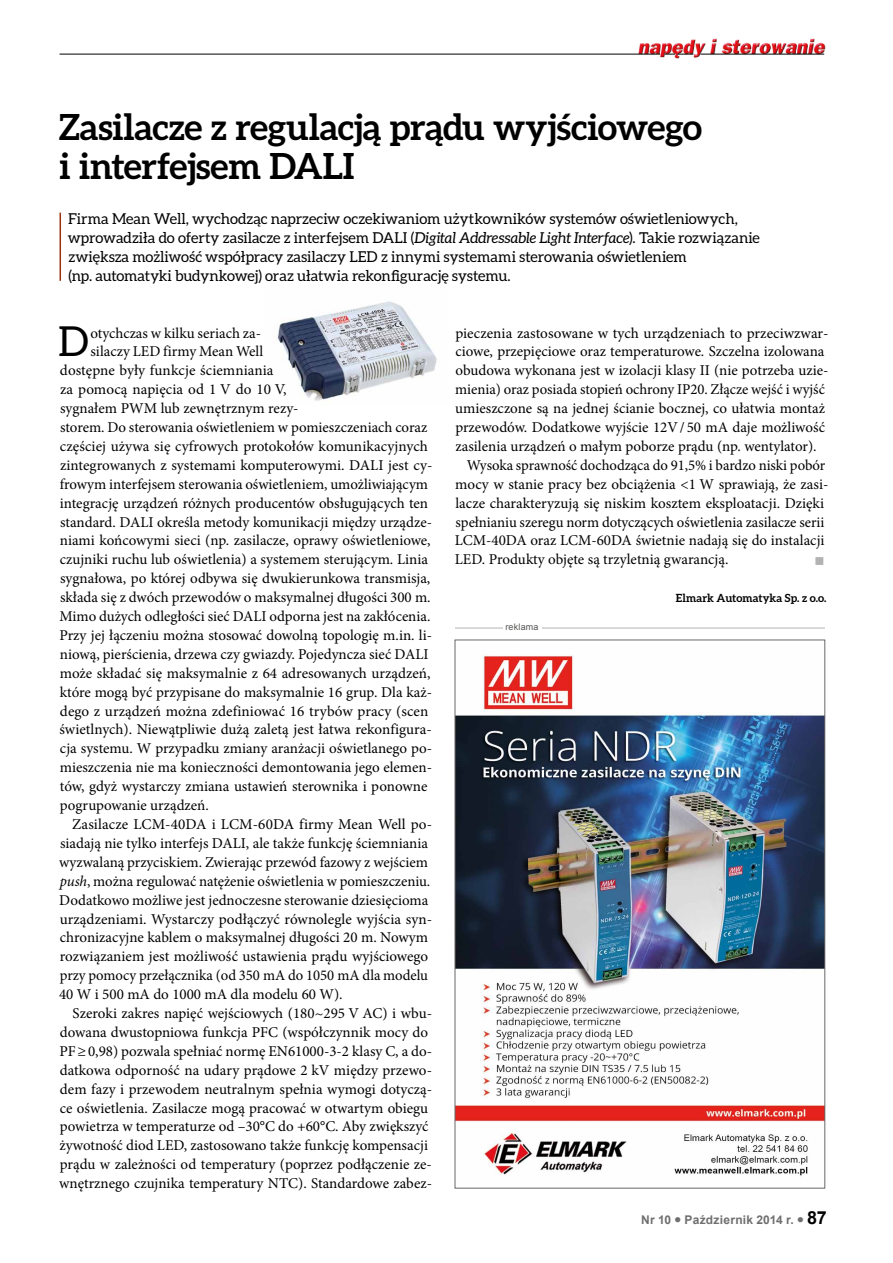
<style>
.page{position:relative;width:893px;height:1263px;background:#fff}
.page>*{position:absolute;margin:0;border:0;box-sizing:border-box;transform-origin:0 0}
.t1{font:41.4px "Aleo";color:#000}
.t2{font:700 36px/39px "Aleo";letter-spacing:-.01em;color:#000}
.t3{font:15px "Minion Pro";color:#000}
.t4{font:15px/18.9px "Aleo";letter-spacing:-.005em;color:#000}
.t5{font:13.5px "Wingdings";color:#b3b2b2}
.t6{font:700 12px "Arial";letter-spacing:.02em;color:#706f6f}
.t7{font:700 11.25px "Aleo";letter-spacing:.01em;color:#000}
.t8{font:9px "Arial";letter-spacing:.02em;color:#575756}
.s1{font-style:italic}
.s2{font-size:18px;color:#000}
</style>
<div class="page">
<img style="left:636px;top:38px;width:190px;height:21px">
<hr style="left:60px;top:54px;width:600px;height:1px;background:#000">
<svg style="left:665px;top:54px;width:28px;height:1px"></svg>
<hr style="left:700px;top:54px;width:124px;height:1px;background:#000">
<hr style="left:455px;top:628px;width:370px;height:1px;background:#b3b2b2">
<div style="left:503px;top:623px;width:38px;height:10px;background:#fff"></div>
<img style="left:277px;top:301px;width:160px;height:100px">
<img style="left:457px;top:655px;width:366px;height:521px">
<hr style="left:60px;top:213px;width:1px;height:68px;background:#98310d">
<h2 class="t2" style="left:59px;top:107px;width:645px">Zasilacze z regulacją prądu wyjściowego i interfejsem DALI</h2>
<p class="t4" style="left:68px;top:209px;width:694px">Firma Mean Well, wychodząc naprzeciw oczekiwaniom użytkowników systemów oświetleniowych, wprowadziła do oferty zasilacze z interfejsem DALI (<span class="s1">Digital Addressable Light Interface</span>). Takie rozwiązanie zwiększa możliwość współpracy zasilaczy LED z innymi systemami sterowania oświetleniem<br>(np. automatyki budynkowej) oraz ułatwia rekonfigurację systemu.</p>
<h1 class="t1" style="left:58px;top:318px;width:32px">D</h1>
<p class="t3" style="left:90px;top:323px;width:172px">otychczas w kilku seriach za-</p>
<p class="t3" style="left:90px;top:342px;width:174px">silaczy LED firmy Mean Well</p>
<p class="t3" style="left:60px;top:360px;width:215px">dostępne były funkcje ściemniania</p>
<p class="t3" style="left:60px;top:379px;width:228px">za pomocą napięcia od 1 V do 10 V,</p>
<p class="t3" style="left:60px;top:398px;width:240px">sygnałem PWM lub zewnętrznym rezy-</p>
<p class="t3" style="left:60px;top:417px;width:369px">storem. Do sterowania oświetleniem w pomieszczeniach coraz</p>
<p class="t3" style="left:60px;top:436px;width:369px">częściej używa się cyfrowych protokołów komunikacyjnych</p>
<p class="t3" style="left:60px;top:455px;width:374px">zintegrowanych z systemami komputerowymi. DALI jest cy-</p>
<p class="t3" style="left:60px;top:474px;width:370px">frowym interfejsem sterowania oświetleniem, umożliwiającym</p>
<p class="t3" style="left:60px;top:493px;width:370px">integrację urządzeń różnych producentów obsługujących ten</p>
<p class="t3" style="left:60px;top:512px;width:373px">standard. DALI określa metody komunikacji między urządze-</p>
<p class="t3" style="left:60px;top:531px;width:372px">niami końcowymi sieci (np. zasilacze, oprawy oświetleniowe,</p>
<p class="t3" style="left:60px;top:549px;width:370px">czujniki ruchu lub oświetlenia) a systemem sterującym. Linia</p>
<p class="t3" style="left:60px;top:568px;width:372px">sygnałowa, po której odbywa się dwukierunkowa transmisja,</p>
<p class="t3" style="left:60px;top:587px;width:372px">składa się z dwóch przewodów o maksymalnej długości 300 m.</p>
<p class="t3" style="left:59px;top:606px;width:372px">Mimo dużych odległości sieć DALI odporna jest na zakłócenia.</p>
<p class="t3" style="left:59px;top:625px;width:374px">Przy jej łączeniu można stosować dowolną topologię m.in. li-</p>
<p class="t3" style="left:60px;top:644px;width:370px">niową, pierścienia, drzewa czy gwiazdy. Pojedyncza sieć DALI</p>
<p class="t3" style="left:60px;top:663px;width:372px">może składać się maksymalnie z 64 adresowanych urządzeń,</p>
<p class="t3" style="left:60px;top:682px;width:374px">które mogą być przypisane do maksymalnie 16 grup. Dla każ-</p>
<p class="t3" style="left:60px;top:701px;width:370px">dego z urządzeń można zdefiniować 16 trybów pracy (scen</p>
<p class="t3" style="left:59px;top:720px;width:374px">świetlnych). Niewątpliwie dużą zaletą jest łatwa rekonfigura-</p>
<p class="t3" style="left:60px;top:738px;width:374px">cja systemu. W przypadku zmiany aranżacji oświetlanego po-</p>
<p class="t3" style="left:60px;top:757px;width:374px">mieszczenia nie ma konieczności demontowania jego elemen-</p>
<p class="t3" style="left:60px;top:776px;width:369px">tów, gdyż wystarczy zmiana ustawień sterownika i ponowne</p>
<p class="t3" style="left:60px;top:795px;width:151px">pogrupowanie urządzeń.</p>
<p class="t3" style="left:72px;top:814px;width:361px">Zasilacze LCM-40DA i LCM-60DA firmy Mean Well po-</p>
<p class="t3" style="left:60px;top:833px;width:370px">siadają nie tylko interfejs DALI, ale także funkcję ściemniania</p>
<p class="t3" style="left:59px;top:852px;width:370px">wyzwalaną przyciskiem. Zwierając przewód fazowy z wejściem</p>
<p class="t3" style="left:60px;top:871px;width:372px"><span class="s1">push</span>, można regulować natężenie oświetlenia w pomieszczeniu.</p>
<p class="t3" style="left:59px;top:890px;width:371px">Dodatkowo możliwe jest jednoczesne sterowanie dziesięcioma</p>
<p class="t3" style="left:60px;top:909px;width:374px">urządzeniami. Wystarczy podłączyć równolegle wyjścia syn-</p>
<p class="t3" style="left:60px;top:927px;width:370px">chronizacyjne kablem o maksymalnej długości 20 m. Nowym</p>
<p class="t3" style="left:60px;top:946px;width:370px">rozwiązaniem jest możliwość ustawienia prądu wyjściowego</p>
<p class="t3" style="left:60px;top:965px;width:370px">przy pomocy przełącznika (od 350 mA do 1050 mA dla modelu</p>
<p class="t3" style="left:59px;top:984px;width:285px">40 W i 500 mA do 1000 mA dla modelu 60 W).</p>
<p class="t3" style="left:73px;top:1003px;width:361px">Szeroki zakres napięć wejściowych (180~295 V AC) i wbu-</p>
<p class="t3" style="left:60px;top:1022px;width:370px">dowana dwustopniowa funkcja PFC (współczynnik mocy do</p>
<p class="t3" style="left:59px;top:1041px;width:374px">PF≥0,98) pozwala spełniać normę EN61000-3-2 klasy C, a do-</p>
<p class="t3" style="left:60px;top:1060px;width:374px">datkowa odporność na udary prądowe 2 kV między przewo-</p>
<p class="t3" style="left:60px;top:1079px;width:374px">dem fazy i przewodem neutralnym spełnia wymogi dotyczą-</p>
<p class="t3" style="left:60px;top:1098px;width:370px">ce oświetlenia. Zasilacze mogą pracować w otwartym obiegu</p>
<p class="t3" style="left:60px;top:1116px;width:370px">powietrza w temperaturze od –30°C do +60°C. Aby zwiększyć</p>
<p class="t3" style="left:60px;top:1135px;width:370px">żywotność diod LED, zastosowano także funkcję kompensacji</p>
<p class="t3" style="left:60px;top:1154px;width:374px">prądu w zależności od temperatury (poprzez podłączenie ze-</p>
<p class="t3" style="left:59px;top:1173px;width:374px">wnętrznego czujnika temperatury NTC). Standardowe zabez-</p>
<p class="t3" style="left:455px;top:323px;width:375px">pieczenia zastosowane w tych urządzeniach to przeciwzwar-</p>
<p class="t3" style="left:455px;top:342px;width:371px">ciowe, przepięciowe oraz temperaturowe. Szczelna izolowana</p>
<p class="t3" style="left:455px;top:360px;width:375px">obudowa wykonana jest w izolacji klasy II (nie potrzeba uzie-</p>
<p class="t3" style="left:455px;top:379px;width:371px">mienia) oraz posiada stopień ochrony IP20. Złącze wejść i wyjść</p>
<p class="t3" style="left:455px;top:398px;width:371px">umieszczone są na jednej ścianie bocznej, co ułatwia montaż</p>
<p class="t3" style="left:455px;top:417px;width:371px">przewodów. Dodatkowe wyjście 12V/ 50 mA daje możliwość</p>
<p class="t3" style="left:455px;top:436px;width:363px">zasilenia urządzeń o małym poborze prądu (np. wentylator).</p>
<p class="t3" style="left:467px;top:455px;width:360px">Wysoka sprawność dochodząca do 91,5% i bardzo niski pobór</p>
<p class="t3" style="left:455px;top:474px;width:375px">mocy w stanie pracy bez obciążenia &lt;1 W sprawiają, że zasi-</p>
<p class="t3" style="left:455px;top:493px;width:370px">lacze charakteryzują się niskim kosztem eksploatacji. Dzięki</p>
<p class="t3" style="left:456px;top:512px;width:370px">spełnianiu szeregu norm dotyczących oświetlenia zasilacze serii</p>
<p class="t3" style="left:455px;top:531px;width:371px">LCM-40DA oraz LCM-60DA świetnie nadają się do instalacji</p>
<p class="t3" style="left:455px;top:549px;width:275px">LED. Produkty objęte są trzyletnią gwarancją.</p>
<p class="t5" style="left:814px;top:554px;width:12px">■</p>
<p class="t7" style="left:676px;top:592px;width:152px">Elmark Automatyka Sp. z o.o.</p>
<p class="t8" style="left:505px;top:621px;width:35px">reklama</p>
<p class="t6" style="left:641px;top:1212px;width:187px">Nr 10 ● Październik 2014 r. ● <span class="s2">87</span></p>
</div>
